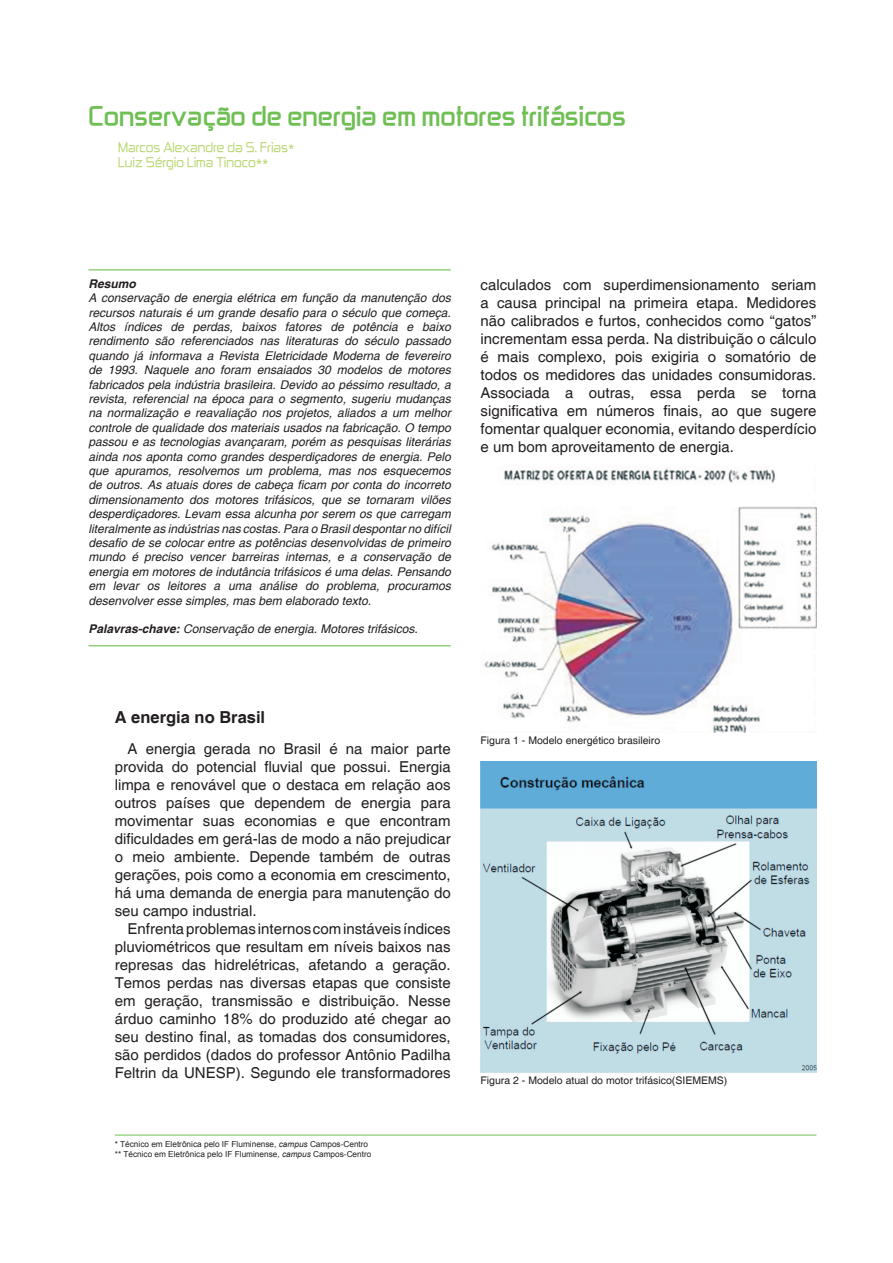
<style>
.page{position:relative;width:893px;height:1263px;background:#fff}
.page>*{position:absolute;margin:0;border:0;box-sizing:border-box;transform-origin:0 0}
.titulo{font:700 22.5px "Zekton";color:#6fbf54}
.subtitulo{font:700 16.5px "Helvetica";color:#231f20}
.texto{font:15px/18px "Helvetica";color:#231f20;text-align:justify}
.resumo{font:italic 12px/14.4px "Helvetica";color:#231f20;text-align:justify}
.autor{font:12px "Zekton";color:#bad874}
.resumo-2{font:italic 700 12px "Helvetica";color:#231f20}
.figura{font:10.5px "Helvetica";color:#231f20}
.sdfootnote-western{font:8.25px "Arial";color:#231f20}
.s1{font-weight:700}
.s2{font-style:italic}
</style>
<div class="page">
<img style="left:484px;top:467px;width:332px;height:265px">
<img style="left:480px;top:761px;width:336px;height:311px">
<hr style="left:115px;top:1135px;width:701px;height:1px;background:#6fbf54">
<hr style="left:88px;top:269px;width:363px;height:1px;background:#6fbf54">
<hr style="left:88px;top:645px;width:363px;height:1px;background:#6fbf54">
<p class="titulo" style="left:88px;top:99px;width:539px">Conservação de energia em motores trifásicos</p>
<p class="autor" style="left:118px;top:139px;width:178px">Marcos Alexandre da S. Frias*</p>
<p class="autor" style="left:118px;top:154px;width:152px">Luiz Sérgio Lima Tinoco**</p>
<p class="resumo-2" style="left:88px;top:276px;width:49px">Resumo</p>
<p class="resumo" style="left:88px;top:291px;width:364px">A conservação de energia elétrica em função da manutenção dos recursos naturais é um grande desafio para o século que começa.<br>Altos índices de perdas, baixos fatores de potência e baixo rendimento são referenciados nas literaturas do século passado quando já informava a Revista Eletricidade Moderna de fevereiro de 1993. Naquele ano foram ensaiados 30 modelos de motores fabricados pela indústria brasileira. Devido ao péssimo resultado, a revista, referencial na época para o segmento, sugeriu mudanças na normalização e reavaliação nos projetos, aliados a um melhor controle de qualidade dos materiais usados na fabricação. O tempo passou e as tecnologias avançaram, porém as pesquisas literárias ainda nos aponta como grandes desperdiçadores de energia. Pelo que apuramos, resolvemos um problema, mas nos esquecemos de outros. As atuais dores de cabeça ficam por conta do incorreto dimensionamento dos motores trifásicos, que se tornaram vilões desperdiçadores. Levam essa alcunha por serem os que carregam literalmente as indústrias nas costas. Para o Brasil despontar no difícil desafio de se colocar entre as potências desenvolvidas de primeiro mundo é preciso vencer barreiras internas, e a conservação de energia em motores de indutância trifásicos é uma delas. Pensando em levar os leitores a uma análise do problema, procuramos desenvolver esse simples, mas bem elaborado texto.</p>
<p class="resumo" style="left:88px;top:622px;width:331px"><span class="s1">Palavras-chave:</span> Conservação de energia. Motores trifásicos.</p>
<p class="texto" style="left:480px;top:276px;width:337px">calculados com superdimensionamento seriam a causa principal na primeira etapa. Medidores não calibrados e furtos, conhecidos como “gatos” incrementam essa perda. Na distribuição o cálculo é mais complexo, pois exigiria o somatório de todos os medidores das unidades consumidoras.<br>Associada a outras, essa perda se torna significativa em números finais, ao que sugere fomentar qualquer economia, evitando desperdício e um bom aproveitamento de energia.</p>
<p class="subtitulo" style="left:115px;top:707px;width:152px">A energia no Brasil</p>
<p class="texto" style="left:115px;top:740px;width:337px;text-indent:13px">A energia gerada no Brasil é na maior parte provida do potencial fluvial que possui. Energia limpa e renovável que o destaca em relação aos outros países que dependem de energia para movimentar suas economias e que encontram dificuldades em gerá-las de modo a não prejudicar o meio ambiente. Depende também de outras gerações, pois como a economia em crescimento, há uma demanda de energia para manutenção do seu campo industrial.</p>
<p class="texto" style="left:115px;top:920px;width:337px;text-indent:13px">Enfrenta problemas internos com instáveis índices pluviométricos que resultam em níveis baixos nas represas das hidrelétricas, afetando a geração.<br>Temos perdas nas diversas etapas que consiste em geração, transmissão e distribuição. Nesse árduo caminho 18% do produzido até chegar ao seu destino final, as tomadas dos consumidores, são perdidos (dados do professor Antônio Padilha Feltrin da UNESP). Segundo ele transformadores</p>
<p class="sdfootnote-western" style="left:115px;top:1138px;width:255px">* Técnico em Eletrônica pelo IF Fluminense, <span class="s2">campus</span> Campos-Centro</p>
<p class="sdfootnote-western" style="left:115px;top:1148px;width:258px">** Técnico em Eletrônica pelo IF Fluminense, <span class="s2">campus</span> Campos-Centro</p>
<p class="figura" style="left:480px;top:735px;width:181px">Figura 1 - Modelo energético brasileiro</p>
<p class="figura" style="left:480px;top:1074px;width:248px">Figura 2 - Modelo atual do motor trifásico(SIEMEMS)</p>
</div>
